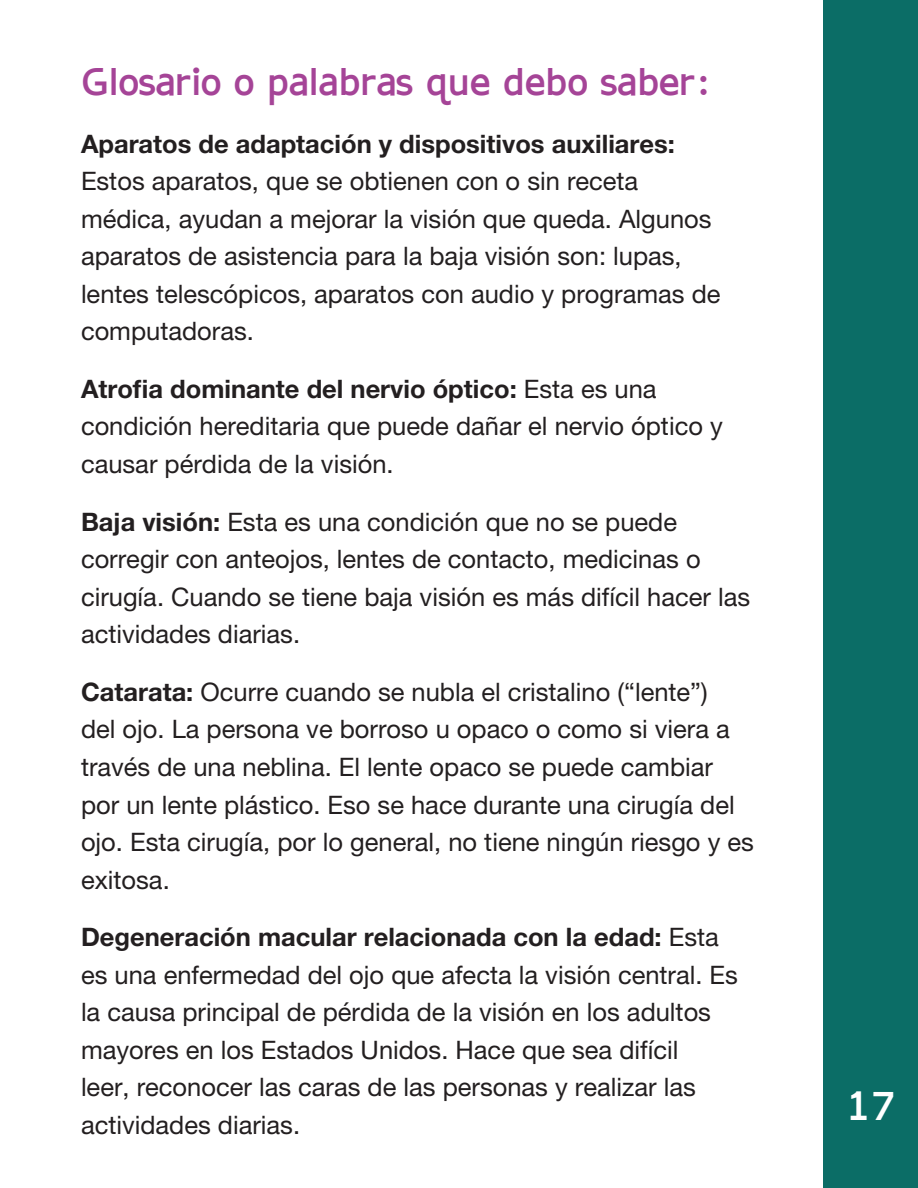
<style>
.page{position:relative;width:918px;height:1188px;background:#fff}
.page>*{position:absolute;margin:0;border:0;box-sizing:border-box;transform-origin:0 0}
.t1{font:700 39px "AP Hont";color:#fff}
.t2{font:700 36px "AP Hont";color:#a54497}
.t3{font:25.5px/37.5px "Helvetica Neue LT Pro";color:#231f20}
.s1{font-weight:700}
</style>
<div class="page">
<div style="left:824px;top:0;width:94px;height:1188px;background:#0b6d66"></div>
<h2 class="t2" style="left:81px;top:57px;width:632px">Glosario o palabras que debo saber:</h2>
<p class="t3" style="left:81px;top:124px;width:641px"><span class="s1">Aparatos de adaptación y dispositivos auxiliares:<br></span>Estos aparatos, que se obtienen con o sin receta médica, ayudan a mejorar la visión que queda. Algunos aparatos de asistencia para la baja visión son: lupas, lentes telescópicos, aparatos con audio y programas de computadoras.</p>
<p class="t3" style="left:81px;top:370px;width:643px"><span class="s1">Atrofia dominante del nervio óptico:</span> Esta es una condición hereditaria que puede dañar el nervio óptico y causar pérdida de la visión.</p>
<p class="t3" style="left:81px;top:503px;width:671px"><span class="s1">Baja visión:</span> Esta es una condición que no se puede corregir con anteojos, lentes de contacto, medicinas o cirugía. Cuando se tiene baja visión es más difícil hacer las actividades diarias.</p>
<p class="t3" style="left:81px;top:673px;width:674px"><span class="s1">Catarata:</span> Ocurre cuando se nubla el cristalino (“lente”)<br>del ojo. La persona ve borroso u opaco o como si viera a través de una neblina. El lente opaco se puede cambiar por un lente plástico. Eso se hace durante una cirugía del ojo. Esta cirugía, por lo general, no tiene ningún riesgo y es exitosa.</p>
<p class="t3" style="left:81px;top:918px;width:658px"><span class="s1">Degeneración macular relacionada con la edad:</span> Esta es una enfermedad del ojo que afecta la visión central. Es la causa principal de pérdida de la visión en los adultos mayores en los Estados Unidos. Hace que sea difícil<br>leer, reconocer las caras de las personas y realizar las actividades diarias.</p>
<h1 class="t1" style="left:846px;top:1079px;width:51px">17</h1>
</div>
